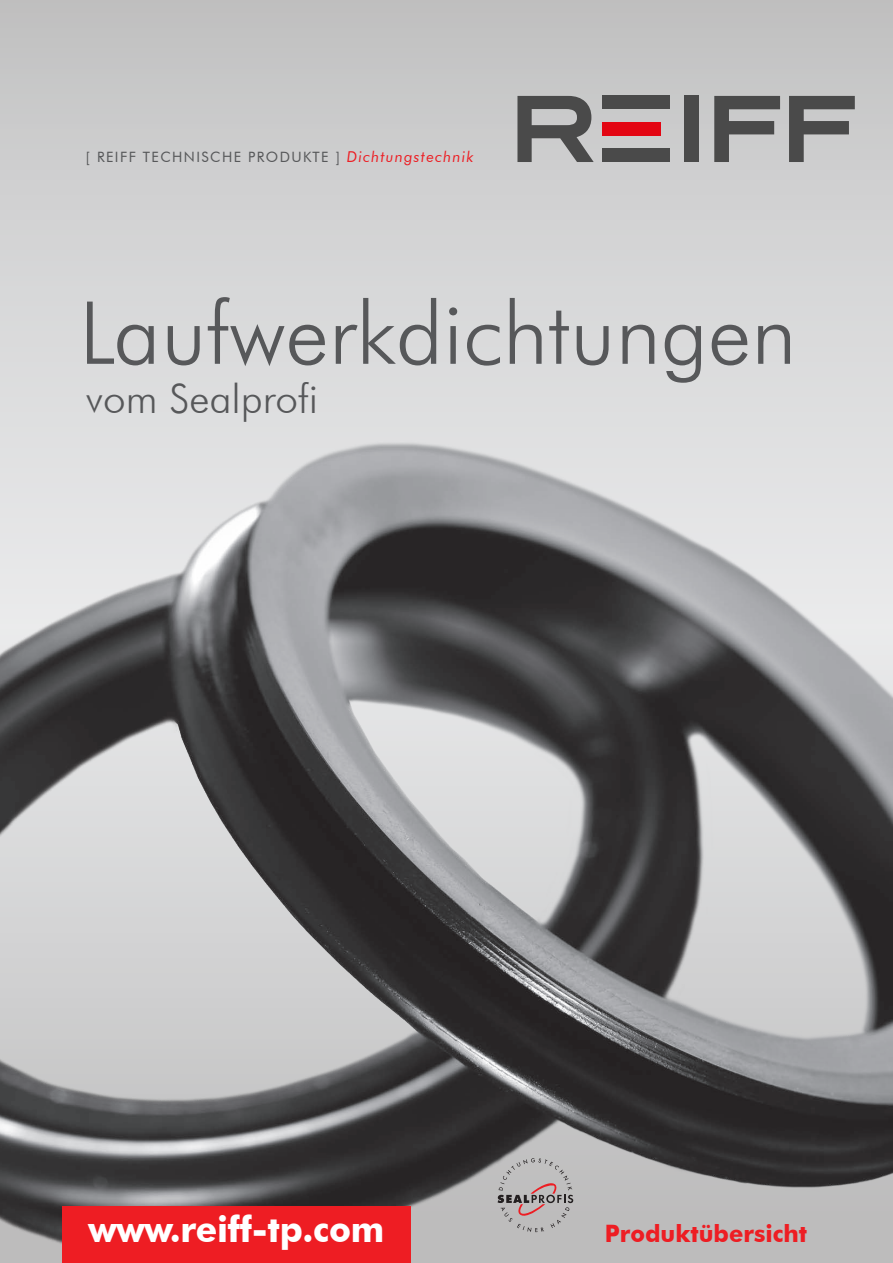
<style>
.page{position:relative;width:893px;height:1263px;background:#fff}
.page>*{position:absolute;margin:0;border:0;box-sizing:border-box;transform-origin:0 0}
.t1{font:300 87px "Futura BT";color:#57585a}
.t2{font:300 40.5px "Futura BT";color:#57585a}
.t3{font:700 36px "Futura BT";letter-spacing:-.01em;color:#fff}
.t4{font:700 24px "Futura BT";color:#ee1d23}
.t5{font:14.25px "Futura BT";letter-spacing:.1em;color:#57585a}
.s1{font-style:italic;font-size:15px;color:#ee1d23}
</style>
<div class="page">
<svg style="left:0;top:0;width:893px;height:413px;background:#d0d0d1"></svg>
<img style="left:0;top:413px;width:893px;height:850px">
<svg style="left:497px;top:1158px;width:76px;height:74px;background:#b2acad"></svg>
<div style="left:62px;top:1206px;width:349px;height:57px;background:#ee1d23"></div>
<div style="left:602px;top:149px;width:68px;height:13px;background:#4a4a4a"></div>
<div style="left:602px;top:122px;width:58px;height:13px;background:#e30512"></div>
<div style="left:684px;top:96px;width:15px;height:66px;background:#4a4a4a"></div>
<div style="left:602px;top:96px;width:68px;height:13px;background:#4a4a4a"></div>
<svg style="left:517px;top:96px;width:77px;height:66px;background:#7f7f7f"></svg>
<svg style="left:714px;top:96px;width:66px;height:66px;background:#888"></svg>
<svg style="left:789px;top:96px;width:66px;height:66px;background:#888"></svg>
<p class="t5" style="left:86px;top:148px;width:389px">[ REIFF TECHNISCHE PRODUKTE ] <span class="s1">Dichtungstechnik</span></p>
<h1 class="t1" style="left:79px;top:280px;width:719px">Laufwerkdichtungen</h1>
<h2 class="t2" style="left:86px;top:374px;width:234px">vom Sealprofi</h2>
<h3 class="t3" style="left:88px;top:1207px;width:297px">www.reiff-tp.com</h3>
<h3 class="t4" style="left:605px;top:1219px;width:204px">Produktübersicht</h3>
</div>
